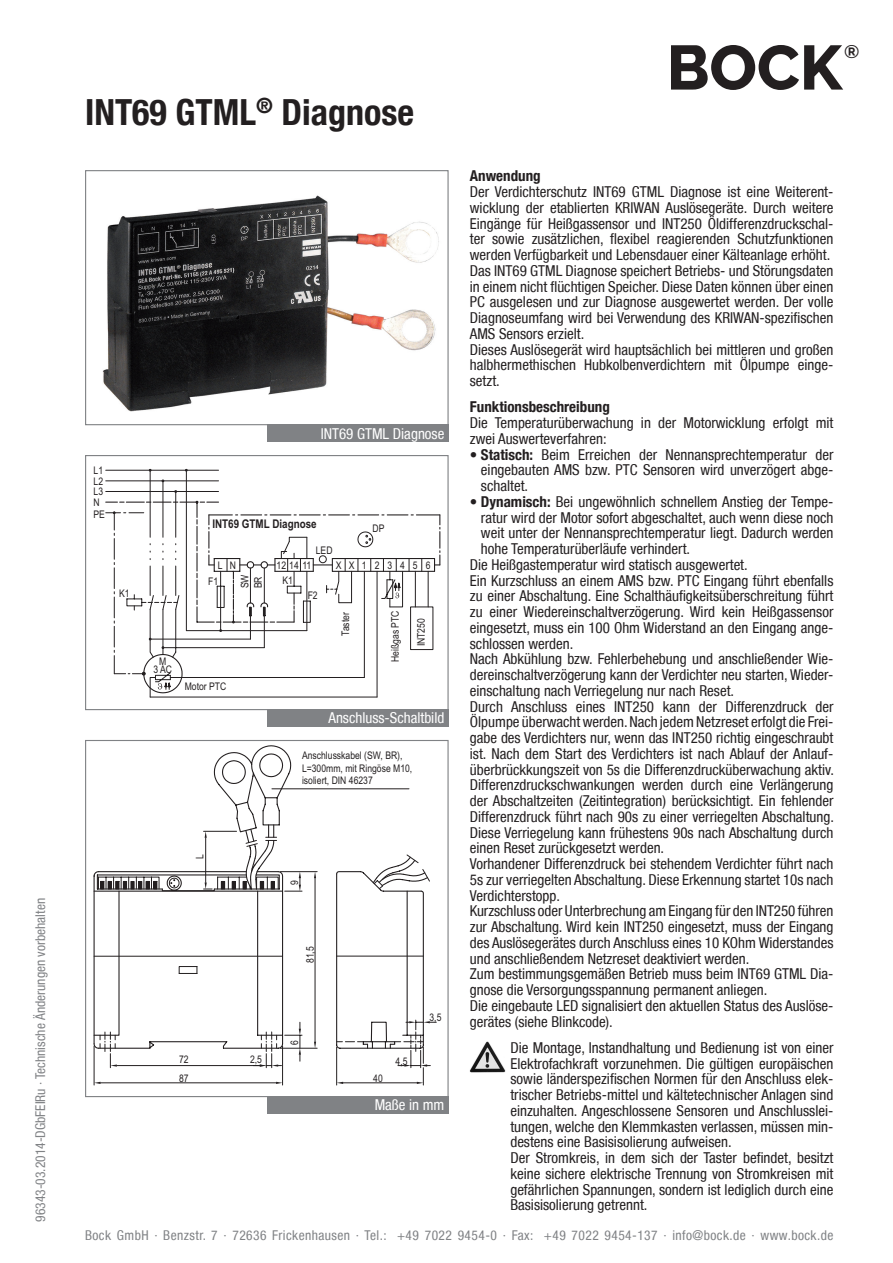
<style>
.page{position:relative;width:893px;height:1263px;background:#fff}
.page>*{position:absolute;margin:0;border:0;box-sizing:border-box;transform-origin:0 0}
.t1{font:800 62.4px "Raleway";color:#231f20}
.t2{font:700 condensed 36px "Helvetica Neue LT";color:#231f20}
.t3{font:700 18.15px "Raleway";color:#231f20}
.t4{font:condensed 15px/15.8px "Helvetica Neue LT";color:#231f20;text-align:justify}
.t5{font:condensed 15px "Helvetica Neue LT";color:#fff}
.t6{font:700 condensed 15px "Helvetica Neue LT";color:#231f20}
.t7{font:condensed 13.5px "Helvetica Neue LT";letter-spacing:.03em;color:#808285}
.t8{font:condensed 13.5px "Helvetica Neue LT";color:#808285}
.t9{font:700 12px "Arial Narrow";color:#231f20}
.t10{font:10.5px/12.6px "Arial Narrow";color:#231f20}
.t11{font:10.5px "Arial Narrow";letter-spacing:.755em;color:#231f20}
.s1{font-weight:700}
</style>
<div class="page">
<div style="left:85px;top:170px;width:364px;height:255px;border:1px solid #808285"></div>
<div style="left:85px;top:455px;width:364px;height:255px;border:1px solid #808285"></div>
<div style="left:85px;top:740px;width:364px;height:357px;border:1px solid #808285"></div>
<div style="left:267px;top:425px;width:182px;height:17px;background:#808285"></div>
<div style="left:267px;top:709px;width:182px;height:17px;background:#808285"></div>
<div style="left:267px;top:1096px;width:182px;height:17px;background:#808285"></div>
<img style="left:470px;top:1042px;width:35px;height:31px">
<svg style="left:94px;top:745px;width:342px;height:340px"></svg>
<hr style="left:272px;top:788px;width:137px;height:1px;background:#231f20">
<hr style="left:150px;top:697px;width:227px;height:1px;background:#231f20">
<svg style="left:106px;top:468px;width:334px;height:229px"></svg>
<img style="left:102px;top:195px;width:337px;height:217px">
<p class="t8" style="left:33px;top:1222px;width:325px;rotate:-90deg">96343-03.2014-DGbFEIRu · Technische Änderungen vorbehalten</p>
<p class="t2" style="left:85px;top:90px;width:331px">INT69 GTML<sup>®</sup> Diagnose</p>
<p class="t10" style="left:94px;top:464px;width:11px;line-height:11.4px">L1<br>L2</p>
<p class="t10" style="left:94px;top:485px;width:11px;line-height:10.9px">L3<br>N</p>
<p class="t10" style="left:94px;top:507px;width:13px">PE</p>
<p class="t10" style="left:119px;top:587px;width:12px">K1</p>
<p class="t5" style="left:321px;top:425px;width:125px">INT69 GTML Diagnose</p>
<p class="t10" style="left:153px;top:657px;width:20px;line-height:8.1px;text-align:center">M<br>3 AC</p>
<p class="t9" style="left:212px;top:515px;width:106px">INT69 GTML Diagnose</p>
<p class="t10" style="left:316px;top:544px;width:18px">LED</p>
<p class="t10" style="left:372px;top:522px;width:13px">DP</p>
<p class="t10" style="left:218px;top:559px;width:6px">L</p>
<p class="t10" style="left:208px;top:574px;width:12px">F1</p>
<p class="t10" style="left:230px;top:559px;width:8px">N</p>
<p class="t10" style="left:277px;top:559px;width:36px">12 14 11</p>
<p class="t11" style="left:336px;top:558px;width:96px">XX123456</p>
<p class="t10" style="left:238px;top:588px;width:15px;line-height:13.2px;rotate:-90deg">SW<br>BR</p>
<p class="t10" style="left:282px;top:574px;width:12px">K1</p>
<p class="t10" style="left:308px;top:589px;width:12px">F2</p>
<p class="t10" style="left:339px;top:636px;width:25px;rotate:-90deg">Taster</p>
<p class="t10" style="left:388px;top:662px;width:53px;rotate:-90deg">Heißgas PTC</p>
<p class="t10" style="left:414px;top:646px;width:30px;rotate:-90deg">INT250</p>
<p class="t10" style="left:185px;top:680px;width:43px">Motor PTC</p>
<p class="t5" style="left:329px;top:709px;width:117px">Anschluss-Schaltbild</p>
<p class="t10" style="left:302px;top:749px;width:112px">Anschlusskabel (SW, BR),<br>L=300mm, mit Ringöse M10, isoliert, DIN 46237</p>
<p class="t10" style="left:193px;top:859px;width:6px;rotate:-90deg">L</p>
<p class="t10" style="left:288px;top:885px;width:6px;rotate:-90deg">9</p>
<p class="t10" style="left:304px;top:963px;width:18px;rotate:-90deg">81,5</p>
<p class="t10" style="left:179px;top:1052px;width:11px">72</p>
<p class="t10" style="left:250px;top:1052px;width:13px">2,5</p>
<p class="t10" style="left:288px;top:1045px;width:6px;rotate:-90deg">6</p>
<p class="t10" style="left:179px;top:1071px;width:11px">87</p>
<p class="t10" style="left:373px;top:1071px;width:11px">40</p>
<p class="t10" style="left:396px;top:1054px;width:13px">4,5</p>
<p class="t10" style="left:429px;top:1011px;width:13px">3,5</p>
<p class="t5" style="left:375px;top:1096px;width:71px">Maße in mm</p>
<h1 class="t1" style="left:667px;top:32px;width:177px">BOCK</h1>
<p class="t3" style="left:844px;top:41px;width:17px">®</p>
<p class="t6" style="left:470px;top:167px;width:72px">Anwendung</p>
<p class="t4" style="left:470px;top:184px;width:365px">Der Verdichterschutz INT69 GTML Diagnose ist eine Weiterent&shy;wicklung der etablierten KRIWAN Auslösegeräte. Durch weitere Eingänge für Heißgassensor und INT250 Öldifferenzdruckschal&shy;ter sowie zusätzlichen, flexibel reagierenden Schutzfunktionen werden Verfügbarkeit und Lebensdauer einer Kälteanlage erhöht.</p>
<p class="t4" style="left:470px;top:263px;width:365px">Das INT69 GTML Diagnose speichert Betriebs- und Störungsdaten in einem nicht flüchtigen Speicher. Diese Daten können über einen PC ausgelesen und zur Diagnose ausgewertet werden. Der volle Diagnoseumfang wird bei Verwendung des KRIWAN-spezifischen AMS Sensors erzielt.</p>
<p class="t4" style="left:470px;top:341px;width:365px">Dieses Auslösegerät wird hauptsächlich bei mittleren und großen halbhermethischen Hubkolbenverdichtern mit Ölpumpe einge&shy;setzt.</p>
<p class="t6" style="left:470px;top:398px;width:141px">Funktionsbeschreibung</p>
<p class="t4" style="left:470px;top:415px;width:365px">Die Temperaturüberwachung in der Motorwicklung erfolgt mit zwei Auswerteverfahren:</p>
<p class="t4" style="left:481px;top:446px;width:354px;text-indent:-11px">• <span class="s1">Statisch:</span> Beim Erreichen der Nennansprechtemperatur der eingebauten AMS bzw. PTC Sensoren wird unverzögert abge&shy;schaltet.</p>
<p class="t4" style="left:481px;top:494px;width:354px;text-indent:-11px">• <span class="s1">Dynamisch:</span> Bei ungewöhnlich schnellem Anstieg der Tempe&shy;ratur wird der Motor sofort abgeschaltet, auch wenn diese noch weit unter der Nennansprechtemperatur liegt. Dadurch werden hohe Temperaturüberläufe verhindert.</p>
<p class="t4" style="left:470px;top:557px;width:279px">Die Heißgastemperatur wird statisch ausgewertet.</p>
<p class="t4" style="left:470px;top:572px;width:365px">Ein Kurzschluss an einem AMS bzw. PTC Eingang führt ebenfalls zu einer Abschaltung. Eine Schalthäufigkeitsüberschreitung führt zu einer Wiedereinschaltverzögerung. Wird kein Heißgassensor eingesetzt, muss ein 100 Ohm Widerstand an den Eingang ange&shy;schlossen werden.</p>
<p class="t4" style="left:470px;top:651px;width:365px">Nach Abkühlung bzw. Fehlerbehebung und anschließender Wie&shy;dereinschaltverzögerung kann der Verdichter neu starten, Wieder&shy;einschaltung nach Verriegelung nur nach Reset.</p>
<p class="t4" style="left:470px;top:698px;width:366px">Durch Anschluss eines INT250 kann der Differenzdruck der Ölpumpe überwacht werden. Nach jedem Netzreset erfolgt die Frei&shy;gabe des Verdichters nur, wenn das INT250 richtig eingeschraubt ist. Nach dem Start des Verdichters ist nach Ablauf der Anlauf&shy;überbrückkungszeit von 5s die Differenzdrucküberwachung aktiv.<br>Differenzdruckschwankungen werden durch eine Verlängerung der Abschaltzeiten (Zeitintegration) berücksichtigt. Ein fehlender Differenzdruck führt nach 90s zu einer verriegelten Abschaltung.<br>Diese Verriegelung kann frühestens 90s nach Abschaltung durch einen Reset zurückgesetzt werden.</p>
<p class="t4" style="left:470px;top:856px;width:365px">Vorhandener Differenzdruck bei stehendem Verdichter führt nach 5s zur verriegelten Abschaltung. Diese Erkennung startet 10s nach Verdichterstopp.</p>
<p class="t4" style="left:470px;top:903px;width:365px">Kurzschluss oder Unterbrechung am Eingang für den INT250 führen zur Abschaltung. Wird kein INT250 eingesetzt, muss der Eingang des Auslösegerätes durch Anschluss eines 10 KOhm Widerstandes und anschließendem Netzreset deaktiviert werden.</p>
<p class="t4" style="left:470px;top:966px;width:365px">Zum bestimmungsgemäßen Betrieb muss beim INT69 GTML Dia&shy;gnose die Versorgungsspannung permanent anliegen.</p>
<p class="t4" style="left:470px;top:998px;width:365px">Die eingebaute LED signalisiert den aktuellen Status des Auslöse&shy;gerätes (siehe Blinkcode).</p>
<p class="t4" style="left:510px;top:1040px;width:325px">Die Montage, Instandhaltung und Bedienung ist von einer Elektrofachkraft vorzunehmen. Die gültigen europäischen sowie länderspezifischen Normen für den Anschluss elek&shy;trischer Betriebs-mittel und kältetechnischer Anlagen sind einzuhalten. Angeschlossene Sensoren und Anschlusslei&shy;tungen, welche den Klemmkasten verlassen, müssen min&shy;destens eine Basisisolierung aufweisen.</p>
<p class="t4" style="left:510px;top:1150px;width:325px">Der Stromkreis, in dem sich der Taster befindet, besitzt keine sichere elektrische Trennung von Stromkreisen mit gefährlichen Spannungen, sondern ist lediglich durch eine Basisisolierung getrennt.</p>
<p class="t7" style="left:85px;top:1227px;width:750px">Bock GmbH · Benzstr. 7 · 72636 Frickenhausen · Tel.: +49 7022 9454-0 · Fax: +49 7022 9454-137 · info@bock.de · www.bock.de</p>
</div>
